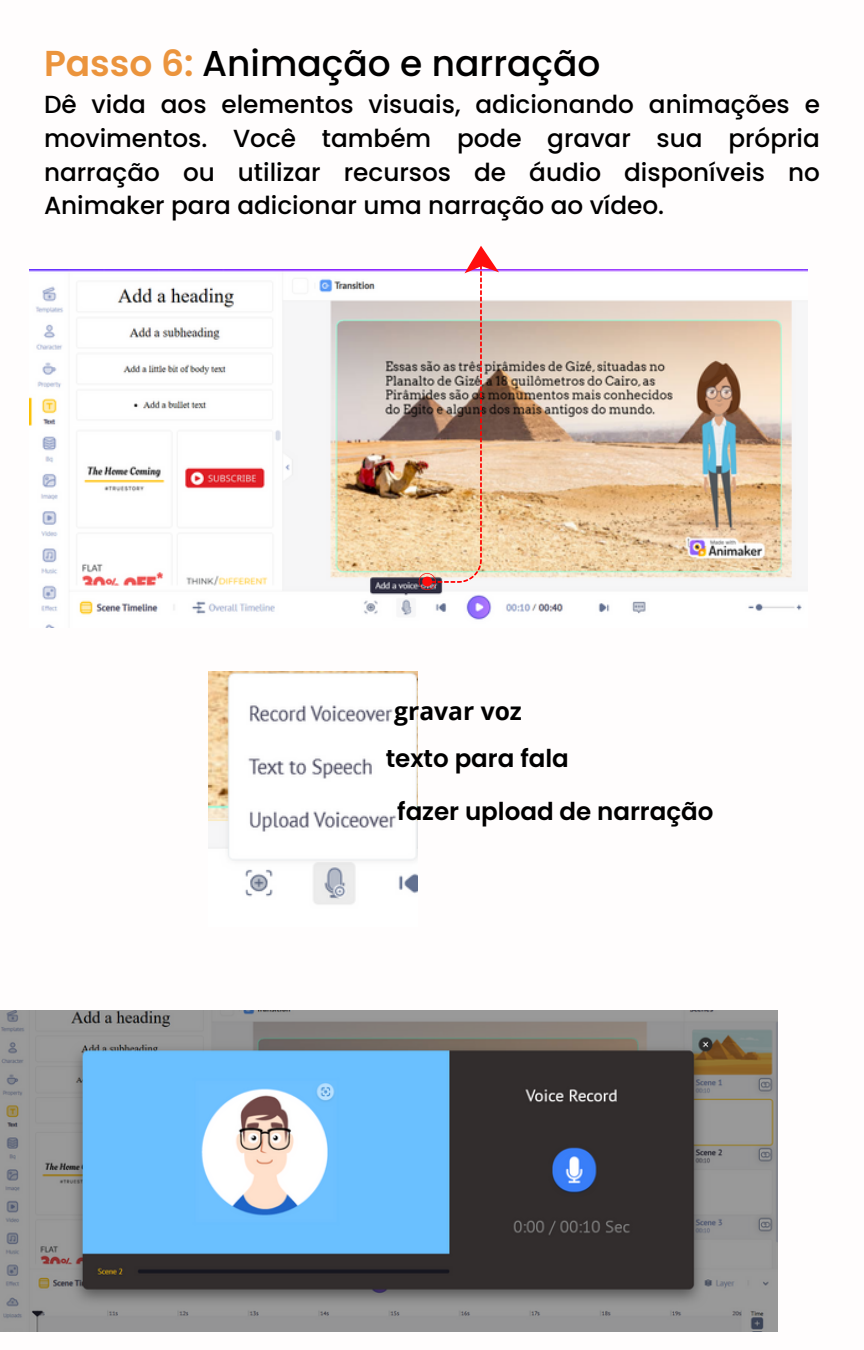
<style>
.page{position:relative;width:864px;height:1350px;background:#fff}
.page>*{position:absolute;margin:0;border:0;box-sizing:border-box;transform-origin:0 0}
.t1{font:500 36px "Poppins";color:#000}
.t2{font:500 24.75px/33.8px "Poppins";color:#000;text-align:justify}
.t3{font:600 24.53px "Poppins";color:#000}
.t4{font:700 24.53px "Open Sans";color:#000}
.s1{font-weight:600;color:#eb943d}
</style>
<div class="page">
<img style="left:29px;top:270px;width:778px;height:358px">
<img style="left:419px;top:246px;width:80px;height:344px">
<img style="left:208px;top:671px;width:210px;height:234px">
<img style="left:0;top:1011px;width:778px;height:320px">
<p class="t1" style="left:44px;top:38px;width:558px"><span class="s1">Passo 6:</span> Animação e narração</p>
<p class="t2" style="left:44px;top:88px;width:777px">Dê vida aos elementos visuais, adicionando animações e movimentos. Você também pode gravar sua própria narração ou utilizar recursos de áudio disponíveis no Animaker para adicionar uma narração ao vídeo.</p>
<p class="t4" style="left:394px;top:694px;width:129px">gravar voz</p>
<p class="t3" style="left:386px;top:741px;width:185px">texto para fala</p>
<p class="t3" style="left:397px;top:794px;width:318px">fazer upload de narração</p>
</div>
